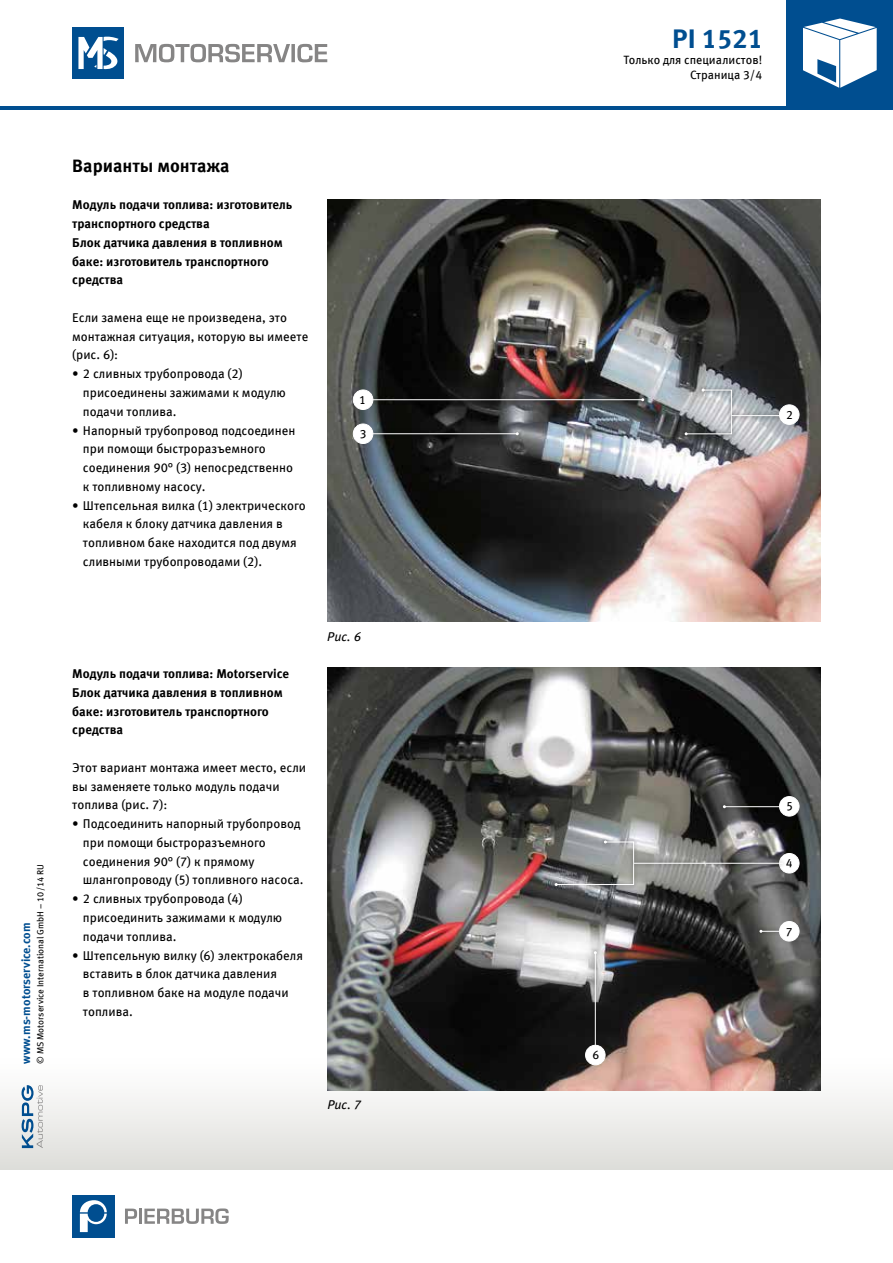
<style>
.page{position:relative;width:893px;height:1263px;background:#fff}
.page>*{position:absolute;margin:0;border:0;box-sizing:border-box;transform-origin:0 0}
.t1{font:700 27px "Meta OFC";color:#004e90}
.t2{font:700 18px "Meta OFC";color:#000}
.t3{font:12.75px/18.8px "Meta OFC";color:#000}
.t4{font:700 12.75px/18.8px "Meta OFC";color:#000}
.t5{font:italic 12.75px "Meta OFC";color:#000}
.t6{font:12px/15px "Meta OFC";color:#000;text-align:right}
.t7{font:700 12px "Meta OFC";color:#004e90}
.t8{font:9px "Meta OFC";color:#000}
</style>
<div class="page">
<img style="left:327px;top:199px;width:494px;height:423px">
<svg style="left:703px;top:360px;width:97px;height:97px;background:#6e6f73"></svg>
<svg style="left:135px;top:44px;width:192px;height:19px"></svg>
<div style="left:72px;top:28px;width:51px;height:51px;background:#004e90"></div>
<svg style="left:78px;top:36px;width:41px;height:33px"></svg>
<div style="left:0;top:1054px;width:893px;height:115px;background:linear-gradient(to bottom,#fff,#dededb)"></div>
<svg style="left:22px;top:1085px;width:21px;height:63px"></svg>
<div style="left:787px;top:0;width:106px;height:106px;background:#004e90"></div>
<svg style="left:803px;top:19px;width:74px;height:69px"></svg>
<img style="left:327px;top:667px;width:494px;height:424px">
<div style="left:550px;top:836px;width:89px;height:54px;background:#000;opacity:.75"></div>
<svg style="left:555px;top:840px;width:79px;height:46px;background:#888a8b"></svg>
<div style="left:719px;top:801px;width:68px;height:11px;background:#000;opacity:.75"></div>
<hr style="left:724px;top:806px;width:58px;height:1px;background:#fff">
<div style="left:590px;top:947px;width:11px;height:116px;background:#000;opacity:.75"></div>
<hr style="left:595px;top:953px;width:1px;height:106px;background:#fff">
<div style="left:755px;top:926px;width:36px;height:11px;background:#000;opacity:.75"></div>
<svg style="left:759px;top:930px;width:20px;height:3px"></svg>
<svg style="left:372px;top:428px;width:151px;height:11px;background:#2b2c2c"></svg>
<hr style="left:371px;top:433px;width:146px;height:1px;background:#fff">
<svg style="left:372px;top:394px;width:276px;height:11px;background:#312c2c"></svg>
<hr style="left:371px;top:399px;width:272px;height:1px;background:#fff">
<svg style="left:680px;top:384px;width:56px;height:55px"></svg>
<svg style="left:685px;top:389px;width:47px;height:46px;background:#b0b2b5"></svg>
<div style="left:353px;top:390px;width:20px;height:19px;background:#fff;border-radius:50%"></div>
<div style="left:353px;top:390px;width:20px;height:20px;border:1px solid #fff;border-radius:50%"></div>
<div style="left:353px;top:424px;width:20px;height:19px;background:#fff;border-radius:50%"></div>
<div style="left:353px;top:424px;width:20px;height:20px;border:1px solid #fff;border-radius:50%"></div>
<div style="left:779px;top:853px;width:20px;height:20px;background:#fff;border-radius:50%"></div>
<div style="left:779px;top:853px;width:20px;height:20px;border:1px solid #fff;border-radius:50%"></div>
<div style="left:779px;top:796px;width:20px;height:20px;background:#fff;border-radius:50%"></div>
<div style="left:779px;top:796px;width:20px;height:20px;border:1px solid #fff;border-radius:50%"></div>
<div style="left:586px;top:1045px;width:19px;height:20px;background:#fff;border-radius:50%"></div>
<div style="left:585px;top:1045px;width:20px;height:20px;border:1px solid #fff;border-radius:50%"></div>
<div style="left:779px;top:921px;width:20px;height:20px;background:#fff;border-radius:50%"></div>
<div style="left:779px;top:921px;width:20px;height:20px;border:1px solid #fff;border-radius:50%"></div>
<div style="left:629px;top:858px;width:158px;height:10px;background:#000;opacity:.75"></div>
<hr style="left:634px;top:863px;width:149px;height:1px;background:#fff">
<svg style="left:727px;top:410px;width:54px;height:11px"></svg>
<hr style="left:731px;top:415px;width:62px;height:1px;background:#fff">
<div style="left:779px;top:405px;width:20px;height:19px;background:#fff;border-radius:50%"></div>
<div style="left:779px;top:404px;width:20px;height:21px;border:1px solid #fff;border-radius:50%"></div>
<div style="left:72px;top:1195px;width:43px;height:42px;background:#004e90"></div>
<svg style="left:80px;top:1200px;width:27px;height:32px"></svg>
<svg style="left:125px;top:1208px;width:12px;height:16px"></svg>
<hr style="left:139px;top:1208px;width:3px;height:16px;background:#868585">
<svg style="left:144px;top:1208px;width:85px;height:16px"></svg>
<hr style="left:0;top:106px;width:893px;height:4px;background:#004e90">
<p class="t8" style="left:35px;top:1064px;width:201px;rotate:-90deg">© MS Motorservice International GmbH – 10/14 RU</p>
<p class="t7" style="left:18px;top:1064px;width:143px;rotate:-90deg">www.ms-motorservice.com</p>
<h2 class="t2" style="left:72px;top:154px;width:159px">Варианты монтажа</h2>
<p class="t4" style="left:72px;top:196px;width:222px">Модуль подачи топлива: изготовитель транспортного средства<br>Блок датчика давления в топливном баке: изготовитель транспортного средства</p>
<p class="t3" style="left:72px;top:308px;width:238px">Если замена еще не произведена, это монтажная ситуация, которую вы имеете (рис. 6):</p>
<p class="t3" style="left:83px;top:364px;width:205px;text-indent:-11px">• 2 сливных трубопровода (2) присоединены зажимами к модулю подачи топлива.</p>
<p class="t3" style="left:83px;top:421px;width:214px;text-indent:-11px">• Напорный трубопровод подсоединен при помощи быстроразъемного соединения 90° (3) непосредственно к топливному насосу.</p>
<p class="t3" style="left:83px;top:496px;width:224px;text-indent:-11px">• Штепсельная вилка (1) электрического кабеля к блоку датчика давления в топливном баке находится под двумя сливными трубопроводами (2).</p>
<p class="t6" style="left:359px;top:392px;width:8px">1</p>
<p class="t6" style="left:360px;top:426px;width:8px">3</p>
<p class="t4" style="left:72px;top:664px;width:218px">Модуль подачи топлива: Motorservice<br>Блок датчика давления в топливном баке: изготовитель транспортного средства</p>
<p class="t3" style="left:72px;top:758px;width:235px">Этот вариант монтажа имеет место, если вы заменяете только модуль подачи топлива (рис. 7):</p>
<p class="t3" style="left:83px;top:814px;width:222px;text-indent:-11px">• Подсоединить напорный трубопровод при помощи быстроразъемного соединения 90° (7) к прямому шлангопроводу (5) топливного насоса.</p>
<p class="t3" style="left:83px;top:889px;width:201px;text-indent:-11px">• 2 сливных трубопровода (4) присоединить зажимами к модулю подачи топлива.</p>
<p class="t3" style="left:83px;top:946px;width:222px;text-indent:-11px">• Штепсельную вилку (6) электрокабеля вставить в блок датчика давления<br>в топливном баке на модуле подачи топлива.</p>
<p class="t5" style="left:327px;top:628px;width:35px">Рис. 6</p>
<p class="t5" style="left:327px;top:1097px;width:35px">Рис. 7</p>
<h1 class="t1" style="left:672px;top:22px;width:93px">PI 1521</h1>
<p class="t6" style="left:624px;top:52px;width:140px">Только для специалистов!<br>Страница 3/4</p>
<p class="t6" style="left:786px;top:407px;width:8px">2</p>
<p class="t6" style="left:592px;top:1047px;width:8px">6</p>
<p class="t6" style="left:786px;top:799px;width:8px">5</p>
<p class="t6" style="left:786px;top:855px;width:8px">4</p>
<p class="t6" style="left:786px;top:924px;width:8px">7</p>
</div>
